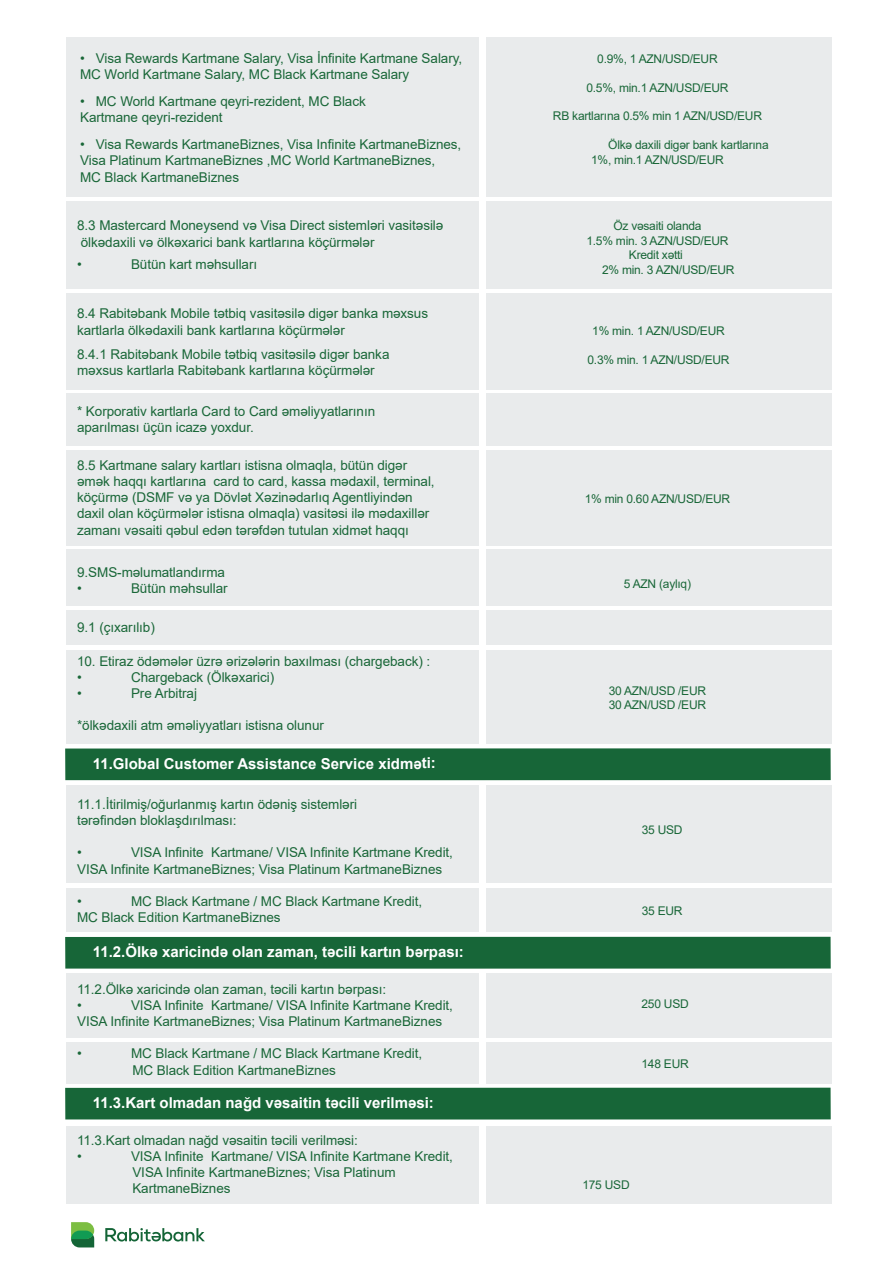
<style>
.page{position:relative;width:893px;height:1263px;background:#fff}
.page>*{position:absolute;margin:0;border:0;box-sizing:border-box;transform-origin:0 0}
.t1{font:700 15px "Arial";color:#fff}
.t2{font:13.5px/16.2px "Arial";letter-spacing:-.005em;color:#196738}
.t3{font:12px/14.4px "Arial";letter-spacing:-.02em;color:#196738}
</style>
<div class="page">
<div style="left:65px;top:748px;width:766px;height:32px;background:#176638"></div>
<div style="left:65px;top:937px;width:766px;height:32px;background:#176638"></div>
<div style="left:65px;top:1088px;width:766px;height:31px;background:#176638"></div>
<div style="left:486px;top:202px;width:345px;height:87px;background:#e9ebec"></div>
<svg style="left:105px;top:1228px;width:100px;height:13px"></svg>
<div style="left:71px;top:1230px;width:23px;height:17px;background:#146537;border-radius:8px"></div>
<svg style="left:71px;top:1222px;width:23px;height:17px"></svg>
<div style="left:486px;top:37px;width:345px;height:160px;background:#e9ebec"></div>
<div style="left:66px;top:37px;width:413px;height:160px;background:#e9ebec"></div>
<div style="left:66px;top:202px;width:413px;height:87px;background:#e9ebec"></div>
<div style="left:486px;top:294px;width:345px;height:96px;background:#e9ebec"></div>
<div style="left:66px;top:294px;width:413px;height:96px;background:#e9ebec"></div>
<div style="left:486px;top:393px;width:345px;height:53px;background:#e9ebec"></div>
<div style="left:66px;top:393px;width:413px;height:53px;background:#e9ebec"></div>
<div style="left:486px;top:451px;width:345px;height:95px;background:#e9ebec"></div>
<div style="left:66px;top:451px;width:413px;height:95px;background:#e9ebec"></div>
<div style="left:486px;top:550px;width:345px;height:56px;background:#e9ebec"></div>
<div style="left:66px;top:550px;width:413px;height:56px;background:#e9ebec"></div>
<div style="left:486px;top:610px;width:345px;height:35px;background:#e9ebec"></div>
<div style="left:66px;top:610px;width:413px;height:35px;background:#e9ebec"></div>
<div style="left:486px;top:650px;width:345px;height:93px;background:#e9ebec"></div>
<div style="left:66px;top:650px;width:413px;height:93px;background:#e9ebec"></div>
<div style="left:486px;top:785px;width:345px;height:98px;background:#e9ebec"></div>
<div style="left:66px;top:785px;width:413px;height:98px;background:#e9ebec"></div>
<div style="left:486px;top:888px;width:345px;height:44px;background:#e9ebec"></div>
<div style="left:66px;top:888px;width:413px;height:44px;background:#e9ebec"></div>
<div style="left:486px;top:974px;width:345px;height:64px;background:#e9ebec"></div>
<div style="left:66px;top:974px;width:413px;height:64px;background:#e9ebec"></div>
<div style="left:486px;top:1042px;width:345px;height:41px;background:#e9ebec"></div>
<div style="left:66px;top:1042px;width:413px;height:41px;background:#e9ebec"></div>
<div style="left:486px;top:1126px;width:345px;height:78px;background:#e9ebec"></div>
<div style="left:66px;top:1126px;width:413px;height:78px;background:#e9ebec"></div>
<p class="t2" style="left:80px;top:50px;width:384px">• Visa Rewards Kartmane Salary, Visa İnfinite Kartmane Salary,<br>MC World Kartmane Salary, MC Black Kartmane Salary</p>
<p class="t2" style="left:80px;top:93px;width:287px">• MC World Kartmane qeyri-rezident, MC Black<br>Kartmane qeyri-rezident</p>
<p class="t2" style="left:80px;top:136px;width:383px">• Visa Rewards KartmaneBiznes, Visa Infinite KartmaneBiznes,<br>Visa Platinum KartmaneBiznes ,MC World KartmaneBiznes,<br>MC Black KartmaneBiznes</p>
<p class="t2" style="left:77px;top:217px;width:368px">8.3 Mastercard Moneysend və Visa Direct sistemləri vasitəsilə ölkədaxili və ölkəxarici bank kartlarına köçürmələr</p>
<p class="t2" style="left:77px;top:256px;width:6px">•</p>
<p class="t2" style="left:131px;top:256px;width:128px">Bütün kart məhsulları</p>
<p class="t2" style="left:77px;top:306px;width:353px">8.4 Rabitəbank Mobile tətbiq vasitəsilə digər banka məxsus kartlarla ölkədaxili bank kartlarına köçürmələr</p>
<p class="t2" style="left:77px;top:346px;width:314px">8.4.1 Rabitəbank Mobile tətbiq vasitəsilə digər banka məxsus kartlarla Rabitəbank kartlarına köçürmələr</p>
<p class="t2" style="left:77px;top:403px;width:300px">* Korporativ kartlarla Card to Card əməliyyatlarının aparılması üçün icazə yoxdur.</p>
<p class="t2" style="left:77px;top:457px;width:359px">8.5 Kartmane salary kartları istisna olmaqla, bütün digər əmək haqqı kartlarına card to card, kassa mədaxil, terminal, köçürmə (DSMF və ya Dövlət Xəzinədarlıq Agentliyindən daxil olan köçürmələr istisna olmaqla) vasitəsi ilə mədaxillər zamanı vəsaiti qəbul edən tərəfdən tutulan xidmət haqqı</p>
<p class="t2" style="left:77px;top:564px;width:149px">9.SMS-məlumatlandırma •</p>
<p class="t2" style="left:131px;top:580px;width:98px">Bütün məhsullar</p>
<p class="t2" style="left:77px;top:619px;width:79px">9.1 (çıxarılıb)</p>
<p class="t2" style="left:77px;top:653px;width:355px">10. Etiraz ödəmələr üzrə ərizələrin baxılması (chargeback) : •</p>
<p class="t2" style="left:131px;top:669px;width:145px">Chargeback (Ölkəxarici)</p>
<p class="t2" style="left:77px;top:685px;width:6px">•</p>
<p class="t2" style="left:131px;top:685px;width:68px">Pre Arbitraj</p>
<p class="t2" style="left:77px;top:717px;width:248px">*ölkədaxili atm əməliyyatları istisna olunur</p>
<p class="t1" style="left:93px;top:753px;width:344px">11.Global Customer Assistance Service xidməti:</p>
<p class="t2" style="left:77px;top:796px;width:282px">11.1.İtirilmiş/oğurlanmış kartın ödəniş sistemləri tərəfindən bloklaşdırılması:</p>
<p class="t2" style="left:77px;top:844px;width:6px">•</p>
<p class="t2" style="left:77px;top:844px;width:377px;text-indent:54px">VISA Infinite Kartmane/ VISA Infinite Kartmane Kredit,<br>VISA Infinite KartmaneBiznes; Visa Platinum KartmaneBiznes</p>
<p class="t2" style="left:77px;top:893px;width:6px">•</p>
<p class="t2" style="left:77px;top:893px;width:347px;text-indent:54px">MC Black Kartmane / MC Black Kartmane Kredit,<br>MC Black Edition KartmaneBiznes</p>
<p class="t1" style="left:93px;top:941px;width:373px">11.2.Ölkə xaricində olan zaman, təcili kartın bərpası:</p>
<p class="t2" style="left:77px;top:981px;width:311px">11.2.Ölkə xaricində olan zaman, təcili kartın bərpası: •</p>
<p class="t2" style="left:77px;top:997px;width:377px;text-indent:54px">VISA Infinite Kartmane/ VISA Infinite Kartmane Kredit,<br>VISA Infinite KartmaneBiznes; Visa Platinum KartmaneBiznes</p>
<p class="t2" style="left:77px;top:1045px;width:6px">•</p>
<p class="t2" style="left:131px;top:1045px;width:293px">MC Black Kartmane / MC Black Kartmane Kredit,<br>MC Black Edition KartmaneBiznes</p>
<p class="t1" style="left:93px;top:1092px;width:342px">11.3.Kart olmadan nağd vəsaitin təcili verilməsi:</p>
<p class="t2" style="left:77px;top:1132px;width:282px">11.3.Kart olmadan nağd vəsaitin təcili verilməsi: •</p>
<p class="t2" style="left:131px;top:1148px;width:324px">VISA Infinite Kartmane/ VISA Infinite Kartmane Kredit,<br>VISA Infinite KartmaneBiznes; Visa Platinum<br>KartmaneBiznes</p>
<p class="t3" style="left:597px;top:51px;width:122px">0.9%, 1 AZN/USD/EUR</p>
<p class="t3" style="left:586px;top:80px;width:144px">0.5%, min.1 AZN/USD/EUR</p>
<p class="t3" style="left:553px;top:109px;width:210px">RB kartlarına 0.5% min 1 AZN/USD/EUR</p>
<p class="t3" style="left:591px;top:138px;width:179px;text-indent:17px">Ölkə daxili digər bank kartlarına<br>1%, min.1 AZN/USD/EUR</p>
<p class="t3" style="left:613px;top:219px;width:90px">Öz vəsaiti olanda</p>
<p class="t3" style="left:586px;top:233px;width:144px">1.5% min. 3 AZN/USD/EUR</p>
<p class="t3" style="left:629px;top:248px;width:56px">Kredit xətti</p>
<p class="t3" style="left:602px;top:262px;width:134px">2% min. 3 AZN/USD/EUR</p>
<p class="t3" style="left:592px;top:323px;width:134px">1% min. 1 AZN/USD/EUR</p>
<p class="t3" style="left:587px;top:352px;width:144px">0.3% min. 1 AZN/USD/EUR</p>
<p class="t3" style="left:585px;top:491px;width:147px">1% min 0.60 AZN/USD/EUR</p>
<p class="t3" style="left:624px;top:576px;width:69px">5 AZN (aylıq)</p>
<p class="t3" style="left:609px;top:683px;width:99px">30 AZN/USD /EUR<br>30 AZN/USD /EUR</p>
<p class="t3" style="left:642px;top:822px;width:42px">35 USD</p>
<p class="t3" style="left:642px;top:903px;width:42px">35 EUR</p>
<p class="t3" style="left:641px;top:997px;width:49px">250 USD</p>
<p class="t3" style="left:641px;top:1057px;width:49px">148 EUR</p>
<p class="t3" style="left:582px;top:1178px;width:49px">175 USD</p>
</div>
